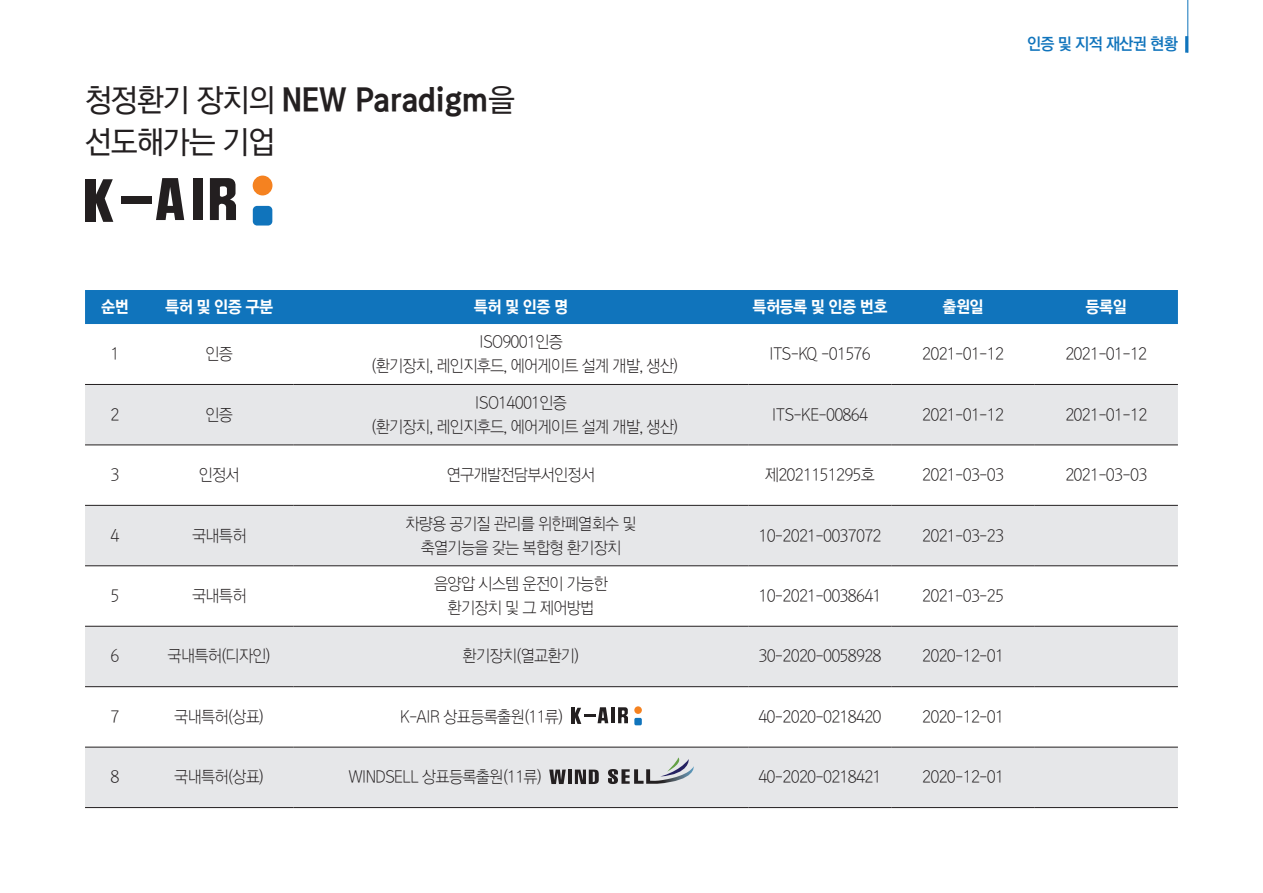
<style>
.page{position:relative;width:1263px;height:893px;background:#fff}
.page>*{position:absolute;margin:0;border:0;box-sizing:border-box;transform-origin:0 0}
.t1{font:31.5px "Korean GD17 R";color:#231f20}
.t2{font:31.5px "Korean GD13 R";letter-spacing:-.04em;color:#231f20}
.t3{font:16.5px/24px "Korean GD10 R";letter-spacing:-.05em;color:#231f20;text-align:center}
.t4{font:16.5px "Korean GD17 R";letter-spacing:-.04em;color:#fff}
.t5{font:16.5px "Korean GD15 R";letter-spacing:-.05em;color:#1074bc}
.s1{font-family:"Korean GD13 R"}
</style>
<div class="page">
<div style="left:85px;top:179px;width:10px;height:43px;background:#231f20"></div>
<div style="left:193px;top:178px;width:9px;height:42px;background:#231f20"></div>
<svg style="left:95px;top:179px;width:18px;height:43px"></svg>
<div style="left:121px;top:196px;width:30px;height:8px;background:#231f20"></div>
<svg style="left:156px;top:178px;width:28px;height:42px"></svg>
<svg style="left:210px;top:178px;width:26px;height:42px"></svg>
<div style="left:253px;top:176px;width:19px;height:19px;background:#f58220;border-radius:50%"></div>
<div style="left:253px;top:206px;width:19px;height:20px;background:#1074bc;border-radius:4px"></div>
<div style="left:85px;top:290px;width:1093px;height:34px;background:#1074bc"></div>
<svg style="left:85px;top:385px;width:1093px;height:422px;fill:#e6e7e9"></svg>
<hr style="left:85px;top:384px;width:60px;height:1px;background:#231f20">
<hr style="left:145px;top:384px;width:149px;height:1px;background:#231f20">
<hr style="left:294px;top:384px;width:454px;height:1px;background:#231f20">
<hr style="left:748px;top:384px;width:143px;height:1px;background:#231f20">
<hr style="left:891px;top:384px;width:144px;height:1px;background:#231f20">
<hr style="left:1035px;top:384px;width:143px;height:1px;background:#231f20">
<hr style="left:85px;top:445px;width:60px;height:1px;background:#231f20">
<hr style="left:145px;top:445px;width:149px;height:1px;background:#231f20">
<hr style="left:294px;top:445px;width:454px;height:1px;background:#231f20">
<hr style="left:748px;top:445px;width:143px;height:1px;background:#231f20">
<hr style="left:891px;top:445px;width:144px;height:1px;background:#231f20">
<hr style="left:1035px;top:445px;width:143px;height:1px;background:#231f20">
<hr style="left:85px;top:505px;width:60px;height:1px;background:#231f20">
<hr style="left:145px;top:505px;width:149px;height:1px;background:#231f20">
<hr style="left:294px;top:505px;width:454px;height:1px;background:#231f20">
<hr style="left:748px;top:505px;width:143px;height:1px;background:#231f20">
<hr style="left:891px;top:505px;width:144px;height:1px;background:#231f20">
<hr style="left:1035px;top:505px;width:143px;height:1px;background:#231f20">
<hr style="left:85px;top:565px;width:60px;height:1px;background:#231f20">
<hr style="left:145px;top:565px;width:149px;height:1px;background:#231f20">
<hr style="left:294px;top:565px;width:454px;height:1px;background:#231f20">
<hr style="left:748px;top:565px;width:143px;height:1px;background:#231f20">
<hr style="left:891px;top:565px;width:144px;height:1px;background:#231f20">
<hr style="left:1035px;top:565px;width:143px;height:1px;background:#231f20">
<hr style="left:85px;top:626px;width:60px;height:1px;background:#231f20">
<hr style="left:145px;top:626px;width:149px;height:1px;background:#231f20">
<hr style="left:294px;top:626px;width:454px;height:1px;background:#231f20">
<hr style="left:748px;top:626px;width:143px;height:1px;background:#231f20">
<hr style="left:891px;top:626px;width:144px;height:1px;background:#231f20">
<hr style="left:1035px;top:626px;width:143px;height:1px;background:#231f20">
<hr style="left:85px;top:686px;width:60px;height:1px;background:#231f20">
<hr style="left:145px;top:686px;width:149px;height:1px;background:#231f20">
<hr style="left:294px;top:686px;width:454px;height:1px;background:#231f20">
<hr style="left:748px;top:686px;width:143px;height:1px;background:#231f20">
<hr style="left:891px;top:686px;width:144px;height:1px;background:#231f20">
<hr style="left:1035px;top:686px;width:143px;height:1px;background:#231f20">
<hr style="left:85px;top:747px;width:60px;height:1px;background:#231f20">
<hr style="left:145px;top:747px;width:149px;height:1px;background:#231f20">
<hr style="left:294px;top:747px;width:454px;height:1px;background:#231f20">
<hr style="left:748px;top:747px;width:143px;height:1px;background:#231f20">
<hr style="left:891px;top:747px;width:144px;height:1px;background:#231f20">
<hr style="left:1035px;top:747px;width:143px;height:1px;background:#231f20">
<hr style="left:85px;top:807px;width:60px;height:1px;background:#231f20">
<hr style="left:145px;top:807px;width:149px;height:1px;background:#231f20">
<hr style="left:294px;top:807px;width:454px;height:1px;background:#231f20">
<hr style="left:748px;top:807px;width:143px;height:1px;background:#231f20">
<hr style="left:891px;top:807px;width:144px;height:1px;background:#231f20">
<hr style="left:1035px;top:807px;width:143px;height:1px;background:#231f20">
<hr style="left:571px;top:708px;width:3px;height:16px;background:#231f20">
<hr style="left:611px;top:707px;width:4px;height:16px;background:#231f20">
<svg style="left:574px;top:707px;width:34px;height:17px"></svg>
<svg style="left:618px;top:707px;width:10px;height:16px"></svg>
<div style="left:634px;top:706px;width:8px;height:8px;background:#f58220;border-radius:50%"></div>
<div style="left:634px;top:718px;width:8px;height:7px;background:#1074bc;border-radius:2px"></div>
<svg style="left:549px;top:770px;width:17px;height:14px"></svg>
<hr style="left:568px;top:770px;width:4px;height:14px;background:#231f20">
<svg style="left:575px;top:770px;width:24px;height:14px"></svg>
<svg style="left:608px;top:757px;width:88px;height:27px;background:#b8babd"></svg>
<hr style="left:1187px;top:0;width:1px;height:53px;background:#1074bc">
<hr style="left:1185px;top:36px;width:3px;height:17px;background:#1074bc">
<h1 class="t1" style="left:85px;top:84px;width:432px"><span class="s1">청정환기 장치의</span> NEW Paradigm<span class="s1">을</span></h1>
<h1 class="t2" style="left:85px;top:126px;width:192px">선도해가는 기업</h1>
<p class="t5" style="left:1027px;top:35px;width:152px">인증 및 지적 재산권 현황</p>
<p class="t4" style="left:101px;top:298px;width:29px">순번</p>
<p class="t4" style="left:165px;top:298px;width:109px">특허 및 인증 구분</p>
<p class="t4" style="left:474px;top:298px;width:96px">특허 및 인증 명</p>
<p class="t4" style="left:752px;top:298px;width:137px">특허등록 및 인증 번호</p>
<p class="t4" style="left:942px;top:298px;width:43px">출원일</p>
<p class="t4" style="left:1086px;top:298px;width:43px">등록일</p>
<p class="t3" style="left:110px;top:342px;width:11px">1</p>
<p class="t3" style="left:205px;top:342px;width:29px">인증</p>
<p class="t3" style="left:371px;top:330px;width:309px">ISO9001인증<br>(환기장치, 레인지후드, 에어게이트 설계 개발, 생산)</p>
<p class="t3" style="left:769px;top:342px;width:103px">ITS-KQ -01576</p>
<p class="t3" style="left:922px;top:342px;width:83px">2021-01-12</p>
<p class="t3" style="left:1065px;top:342px;width:83px">2021-01-12</p>
<p class="t3" style="left:111px;top:402px;width:11px">2</p>
<p class="t3" style="left:205px;top:402px;width:29px">인증</p>
<p class="t3" style="left:371px;top:390px;width:309px">ISO14001인증<br>(환기장치, 레인지후드, 에어게이트 설계 개발, 생산)</p>
<p class="t3" style="left:772px;top:402px;width:98px">ITS-KE-00864</p>
<p class="t3" style="left:922px;top:402px;width:83px">2021-01-12</p>
<p class="t3" style="left:1065px;top:402px;width:83px">2021-01-12</p>
<p class="t3" style="left:111px;top:463px;width:11px">3</p>
<p class="t3" style="left:199px;top:463px;width:43px">인정서</p>
<p class="t3" style="left:447px;top:463px;width:150px">연구개발전담부서인정서</p>
<p class="t3" style="left:765px;top:463px;width:112px">제2021151295호</p>
<p class="t3" style="left:922px;top:463px;width:83px">2021-03-03</p>
<p class="t3" style="left:1065px;top:463px;width:83px">2021-03-03</p>
<p class="t3" style="left:111px;top:523px;width:11px">4</p>
<p class="t3" style="left:192px;top:523px;width:56px">국내특허</p>
<p class="t3" style="left:111px;top:584px;width:11px">5</p>
<p class="t3" style="left:192px;top:584px;width:56px">국내특허</p>
<p class="t3" style="left:405px;top:511px;width:233px">차량용 공기질 관리를 위한폐열회수 및 축열기능을 갖는 복합형 환기장치</p>
<p class="t3" style="left:434px;top:572px;width:175px">음양압 시스템 운전이 가능한 환기장치 및 그 제어방법</p>
<p class="t3" style="left:758px;top:523px;width:125px">10-2021-0037072</p>
<p class="t3" style="left:922px;top:523px;width:83px">2021-03-23</p>
<p class="t3" style="left:758px;top:584px;width:125px">10-2021-0038641</p>
<p class="t3" style="left:922px;top:584px;width:83px">2021-03-25</p>
<p class="t3" style="left:111px;top:644px;width:11px">6</p>
<p class="t3" style="left:168px;top:644px;width:105px">국내특허(디자인)</p>
<p class="t3" style="left:463px;top:644px;width:118px">환기장치(열교환기)</p>
<p class="t3" style="left:758px;top:644px;width:125px">30-2020-0058928</p>
<p class="t3" style="left:922px;top:644px;width:83px">2020-12-01</p>
<p class="t3" style="left:111px;top:705px;width:11px">7</p>
<p class="t3" style="left:174px;top:705px;width:92px">국내특허(상표)</p>
<p class="t3" style="left:400px;top:705px;width:165px">K-AIR 상표등록출원(11류)</p>
<p class="t3" style="left:758px;top:705px;width:125px">40-2020-0218420</p>
<p class="t3" style="left:922px;top:705px;width:83px">2020-12-01</p>
<p class="t3" style="left:110px;top:765px;width:11px">8</p>
<p class="t3" style="left:174px;top:765px;width:92px">국내특허(상표)</p>
<p class="t3" style="left:348px;top:765px;width:195px">WINDSELL 상표등록출원(11류)</p>
<p class="t3" style="left:758px;top:765px;width:125px">40-2020-0218421</p>
<p class="t3" style="left:922px;top:765px;width:83px">2020-12-01</p>
</div>
